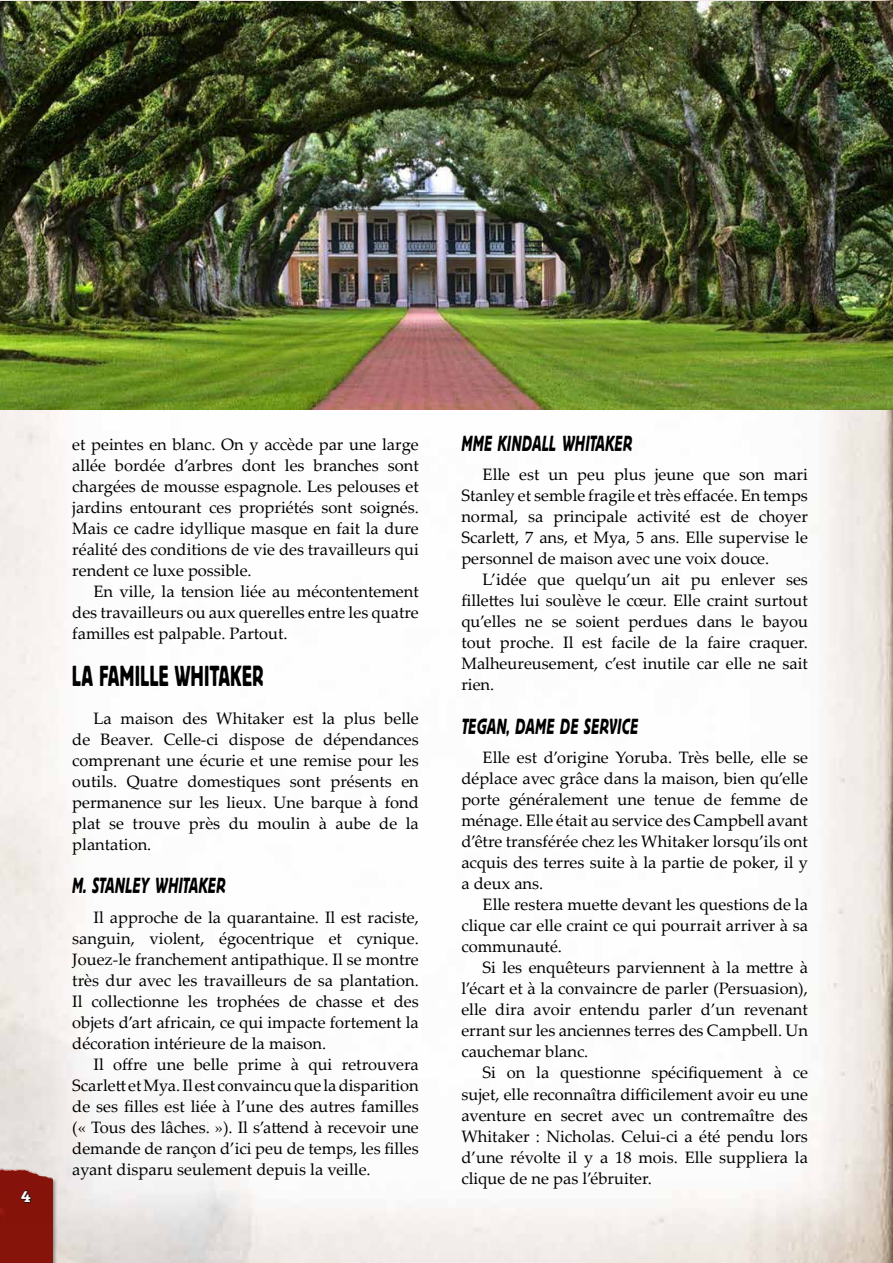
<style>
.page{position:relative;width:893px;height:1263px;background:#fff}
.page>*{position:absolute;margin:0;border:0;box-sizing:border-box;transform-origin:0 0}
.t1{font:28.8px "Block BE";letter-spacing:.02em;color:#000;scale:.67 1}
.t2{font:italic 21.6px "Block BE";letter-spacing:.02em;color:#000;scale:.67 1}
.t3{font:italic 21.6px "Block BE";letter-spacing:.04em;color:#000;scale:.67 1}
.t4{font:16.5px/21px "Palatino Linotype";color:#000;text-align:justify}
.t5{font:700 15px "Quatro Slab";color:#fff}
</style>
<div class="page">
<img style="left:0;top:0;width:893px;height:1263px">
<div style="left:0;top:1169px;width:58px;height:94px;background:#000;opacity:.35"></div>
<img style="left:0;top:1164px;width:52px;height:99px">
<svg style="left:21px;top:1190px;width:10px;height:13px"></svg>
<img style="left:0;top:1px;width:893px;height:408px">
<p class="t5" style="left:21px;top:1187px;width:11px">4</p>
<p class="t4" style="left:72px;top:433px;width:348px">et peintes en blanc. On y accède par une large allée bordée d’arbres dont les branches sont chargées de mousse espagnole. Les pelouses et jardins entourant ces propriétés sont soignés.<br>Mais ce cadre idyllique masque en fait la dure réalité des conditions de vie des travailleurs qui rendent ce luxe possible.</p>
<p class="t4" style="left:72px;top:580px;width:348px;text-indent:21px">En ville, la tension liée au mécontentement des travailleurs ou aux querelles entre les quatre familles est palpable. Partout.</p>
<h1 class="t1" style="left:72px;top:659px;width:286px">LA FAMILLE WHITAKER</h1>
<p class="t4" style="left:72px;top:707px;width:348px;text-indent:21px">La maison des Whitaker est la plus belle de Beaver. Celle-ci dispose de dépendances comprenant une écurie et une remise pour les outils. Quatre domestiques sont présents en permanence sur les lieux. Une barque à fond plat se trouve près du moulin à aube de la plantation.</p>
<h2 class="t2" style="left:72px;top:874px;width:230px">M. STANLEY WHITAKER</h2>
<p class="t4" style="left:72px;top:906px;width:348px;text-indent:21px">Il approche de la quarantaine. Il est raciste, sanguin, violent, égocentrique et cynique.<br>Jouez-le franchement antipathique. Il se montre très dur avec les travailleurs de sa plantation.<br>Il collectionne les trophées de chasse et des objets d’art africain, ce qui impacte fortement la décoration intérieure de la maison.</p>
<p class="t4" style="left:72px;top:1053px;width:348px;text-indent:21px">Il offre une belle prime à qui retrouvera Scarlett et Mya. Il est convaincu que la disparition de ses filles est liée à l’une des autres familles (« Tous des lâches. »). Il s’attend à recevoir une demande de rançon d’ici peu de temps, les filles ayant disparu seulement depuis la veille.</p>
<h2 class="t2" style="left:461px;top:431px;width:256px">MME KINDALL WHITAKER</h2>
<p class="t4" style="left:461px;top:464px;width:348px;text-indent:21px">Elle est un peu plus jeune que son mari Stanley et semble fragile et très effacée. En temps normal, sa principale activité est de choyer Scarlett, 7 ans, et Mya, 5 ans. Elle supervise le personnel de maison avec une voix douce.</p>
<p class="t4" style="left:461px;top:569px;width:348px;text-indent:21px">L’idée que quelqu’un ait pu enlever ses fillettes lui soulève le cœur. Elle craint surtout qu’elles ne se soient perdues dans le bayou tout proche. Il est facile de la faire craquer.<br>Malheureusement, c’est inutile car elle ne sait rien.</p>
<h2 class="t3" style="left:461px;top:714px;width:265px">TEGAN, DAME DE SERVICE</h2>
<p class="t4" style="left:461px;top:747px;width:348px;text-indent:21px">Elle est d’origine Yoruba. Très belle, elle se déplace avec grâce dans la maison, bien qu’elle porte généralement une tenue de femme de ménage. Elle était au service des Campbell avant d’être transférée chez les Whitaker lorsqu’ils ont acquis des terres suite à la partie de poker, il y a deux ans.</p>
<p class="t4" style="left:461px;top:894px;width:348px;text-indent:21px">Elle restera muette devant les questions de la clique car elle craint ce qui pourrait arriver à sa communauté.</p>
<p class="t4" style="left:461px;top:957px;width:348px;text-indent:21px">Si les enquêteurs parviennent à la mettre à l’écart et à la convaincre de parler (Persuasion), elle dira avoir entendu parler d’un revenant errant sur les anciennes terres des Campbell. Un cauchemar blanc.</p>
<p class="t4" style="left:461px;top:1062px;width:348px;text-indent:21px">Si on la questionne spécifiquement à ce sujet, elle reconnaîtra difficilement avoir eu une aventure en secret avec un contremaître des Whitaker : Nicholas. Celui-ci a été pendu lors d’une révolte il y a 18 mois. Elle suppliera la clique de ne pas l’ébruiter.</p>
</div>
